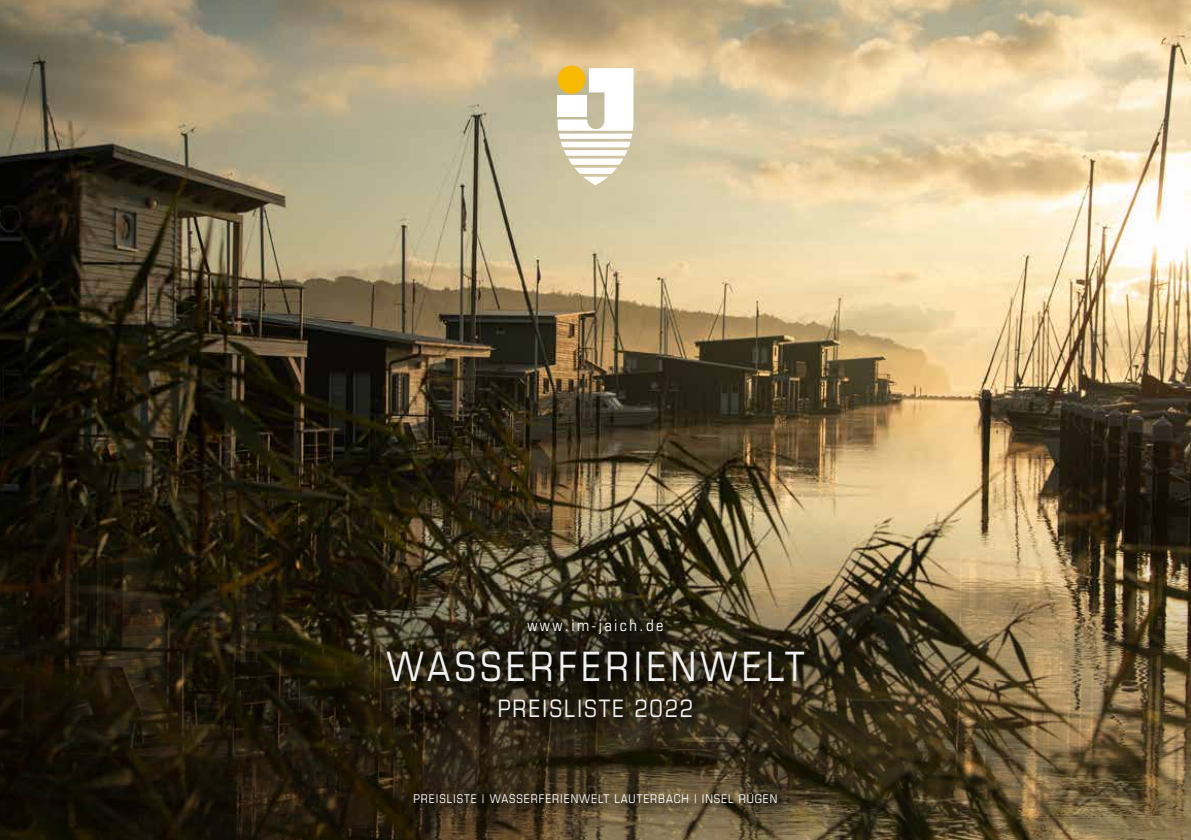
<style>
.page{position:relative;width:1191px;height:840px;background:#fff}
.page>*{position:absolute;margin:0;border:0;box-sizing:border-box;transform-origin:0 0}
.t1{font:condensed 40.4px "Eurostile LT Std";letter-spacing:.1em;color:#f2f2f2}
.t2{font:condensed 24px "Eurostile LT Std";letter-spacing:.075em;color:#f2f2f2}
.t3{font:condensed 16px "Eurostile LT Std";letter-spacing:.15em;color:#fff}
.t4{font:condensed 12px "Eurostile LT Std";letter-spacing:.075em;color:#fff}
</style>
<div class="page">
<img style="left:0;top:0;width:1191px;height:469px">
<img style="left:0;top:469px;width:1191px;height:370px">
<div style="left:526px;top:616px;width:147px;height:27px;background:#000;opacity:.9"></div>
<div style="left:385px;top:648px;width:429px;height:42px;background:#000;opacity:.9"></div>
<div style="left:497px;top:697px;width:205px;height:30px;background:#000;opacity:.9"></div>
<div style="left:412px;top:791px;width:375px;height:21px;background:#000;opacity:.9"></div>
<svg style="left:557px;top:65px;width:28px;height:29px"></svg>
<svg style="left:557px;top:68px;width:76px;height:117px"></svg>
<h3 class="t3" style="left:527px;top:615px;width:138px">www.im-jaich.de</h3>
<h1 class="t1" style="left:386px;top:642px;width:420px">WASSERFERIENWELT</h1>
<h2 class="t2" style="left:498px;top:694px;width:197px">PREISLISTE 2022</h2>
<p class="t4" style="left:413px;top:791px;width:365px">PREISLISTE | WASSERFERIENWELT LAUTERBACH | INSEL RÜGEN</p>
</div>
